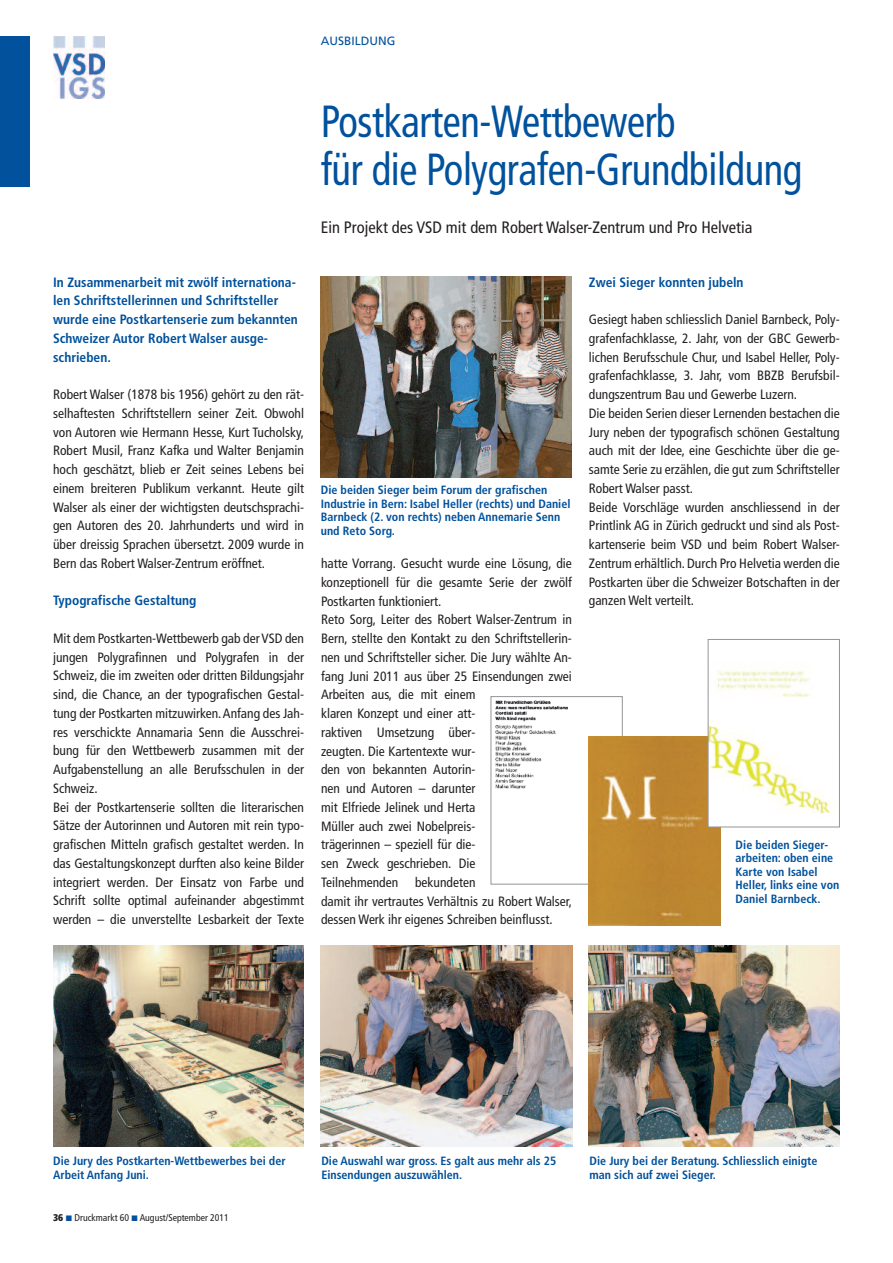
<style>
.page{position:relative;width:893px;height:1263px;background:#fff}
.page>*{position:absolute;margin:0;border:0;box-sizing:border-box;transform-origin:0 0}
.t1{font:condensed 45px/48px "Frutiger";letter-spacing:-.01em;color:#01519c;scale:.9 1}
.t2{font:condensed 16.5px "Frutiger";color:#231f20}
.t3{font:condensed 13.5px/18.8px "Frutiger";color:#231f20}
.t4{font:700 condensed 13.5px/18.8px "Frutiger";color:#01519c}
.t5{font:700 condensed 12px/13.5px "Frutiger";color:#01519c}
.t6{font:12px "Frutiger";color:#01519c}
.t7{font:condensed 9.75px "Frutiger";color:#231f20}
.s1{font-weight:900}
</style>
<div class="page">
<img style="left:53px;top:36px;width:52px;height:62px">
<div style="left:0;top:36px;width:30px;height:151px;background:#01519c"></div>
<img style="left:53px;top:946px;width:251px;height:201px">
<img style="left:588px;top:946px;width:252px;height:201px">
<img style="left:321px;top:946px;width:251px;height:201px">
<img style="left:321px;top:276px;width:250px;height:201px">
<img style="left:495px;top:700px;width:126px;height:90px">
<div style="left:491px;top:696px;width:132px;height:188px;border:1px solid #939598"></div>
<img style="left:588px;top:737px;width:132px;height:188px">
<img style="left:710px;top:664px;width:126px;height:160px">
<div style="left:708px;top:639px;width:132px;height:188px;border:1px solid #939598"></div>
<p class="t6" style="left:321px;top:36px;width:76px">AUSBILDUNG</p>
<p class="t4" style="left:53px;top:274px;width:246px">In Zusammenarbeit mit zwölf internationa&shy;len Schriftstellerinnen und Schriftsteller wurde eine Postkartenserie zum bekannten Schweizer Autor Robert Walser ausge&shy;schrieben.</p>
<p class="t3" style="left:53px;top:386px;width:252px;text-align:justify">Robert Walser (1878 bis 1956) gehört zu den rät&shy;selhaftesten Schriftstellern seiner Zeit. Obwohl von Autoren wie Hermann Hesse, Kurt Tucholsky, Robert Musil, Franz Kafka und Walter Benjamin hoch geschätzt, blieb er Zeit seines Lebens bei einem breiteren Publikum verkannt. Heute gilt Walser als einer der wichtigsten deutschsprachi&shy;gen Autoren des 20. Jahrhunderts und wird in über dreissig Sprachen übersetzt. 2009 wurde in Bern das Robert Walser-Zentrum eröffnet.</p>
<p class="t4" style="left:53px;top:592px;width:145px">Typografische Gestaltung</p>
<p class="t3" style="left:53px;top:630px;width:252px">Mit dem Postkarten-Wettbewerb gab derVSD den jungen Polygrafinnen und Polygrafen in der Schweiz, die im zweiten oder dritten Bildungsjahr sind, die Chance, an der typografischen Gestal&shy;tung der Postkarten mitzuwirken.Anfang des Jah&shy;res verschickte Annamaria Senn die Ausschrei&shy;bung für den Wettbewerb zusammen mit der Aufgabenstellung an alle Berufsschulen in der Schweiz.<br>Bei der Postkartenserie sollten die literarischen Sätze der Autorinnen und Autoren mit rein typo&shy;grafischen Mitteln grafisch gestaltet werden. In das Gestaltungskonzept durften also keine Bilder integriert werden. Der Einsatz von Farbe und Schrift sollte optimal aufeinander abgestimmt werden – die unverstellte Lesbarkeit der Texte</p>
<h1 class="t1" style="left:321px;top:100px;width:537px">Postkarten-Wettbewerb<br>für die Polygrafen-Grundbildung</h1>
<p class="t2" style="left:321px;top:220px;width:433px">Ein Projekt des VSD mit dem Robert Walser-Zentrum und Pro Helvetia</p>
<p class="t5" style="left:321px;top:484px;width:251px">Die beiden Sieger beim Forum der grafischen Industrie in Bern: Isabel Heller (rechts) und Daniel Barnbeck (2. von rechts) neben Annemarie Senn und Reto Sorg.</p>
<p class="t3" style="left:321px;top:555px;width:252px">hatte Vorrang. Gesucht wurde eine Lösung, die konzeptionell für die gesamte Serie der zwölf Postkarten funktioniert.<br>Reto Sorg, Leiter des Robert Walser-Zentrum in Bern, stellte den Kontakt zu den Schriftstellerin&shy;nen und Schriftsteller sicher. Die Jury wählte An&shy;fang Juni 2011 aus über 25 Einsendungen zwei Arbeiten aus, die mit einem<br>klaren Konzept und einer att-<br>raktiven Umsetzung über-<br>zeugten. Die Kartentexte wur-<br>den von bekannten Autorin-<br>nen und Autoren – darunter<br>mit Elfriede Jelinek und Herta<br>Müller auch zwei Nobelpreis-<br>trägerinnen – speziell für die-<br>sen Zweck geschrieben. Die<br>Teilnehmenden bekundeten<br>damit ihr vertrautes Verhältnis zu Robert Walser, dessen Werk ihr eigenes Schreiben beinflusst.</p>
<p class="t4" style="left:589px;top:274px;width:156px">Zwei Sieger konnten jubeln</p>
<p class="t3" style="left:589px;top:311px;width:252px">Gesiegt haben schliesslich Daniel Barnbeck, Poly&shy;grafenfachklasse, 2. Jahr, von der GBC Gewerb&shy;lichen Berufsschule Chur, und Isabel Heller, Poly&shy;grafenfachklasse, 3. Jahr, vom BBZB Berufsbil&shy;dungszentrum Bau und Gewerbe Luzern.<br>Die beiden Serien dieser Lernenden bestachen die Jury neben der typografisch schönen Gestaltung auch mit der Idee, eine Geschichte über die ge&shy;samte Serie zu erzählen, die gut zum Schriftsteller Robert Walser passt.<br>Beide Vorschläge wurden anschliessend in der Printlink AG in Zürich gedruckt und sind als Post&shy;kartenserie beim VSD und beim Robert Walser-Zentrum erhältlich. Durch Pro Helvetia werden die Postkarten über die Schweizer Botschaften in der ganzen Welt verteilt.</p>
<p class="t5" style="left:736px;top:839px;width:105px">Die beiden Sieger&shy;arbeiten: oben eine<br>Karte von Isabel<br>Heller, links eine von<br>Daniel Barnbeck.</p>
<p class="t5" style="left:53px;top:1155px;width:234px">Die Jury des Postkarten-Wettbewerbes bei der<br>Arbeit Anfang Juni.</p>
<p class="t5" style="left:321px;top:1155px;width:236px">Die Auswahl war gross. Es galt aus mehr als 25<br>Einsendungen auszuwählen.</p>
<p class="t5" style="left:590px;top:1155px;width:229px">Die Jury bei der Beratung. Schliesslich einigte man sich auf zwei Sieger.</p>
<p class="t7" style="left:53px;top:1214px;width:177px"><span class="s1">36</span> Druckmarkt 60 August/September 2011</p>
</div>
